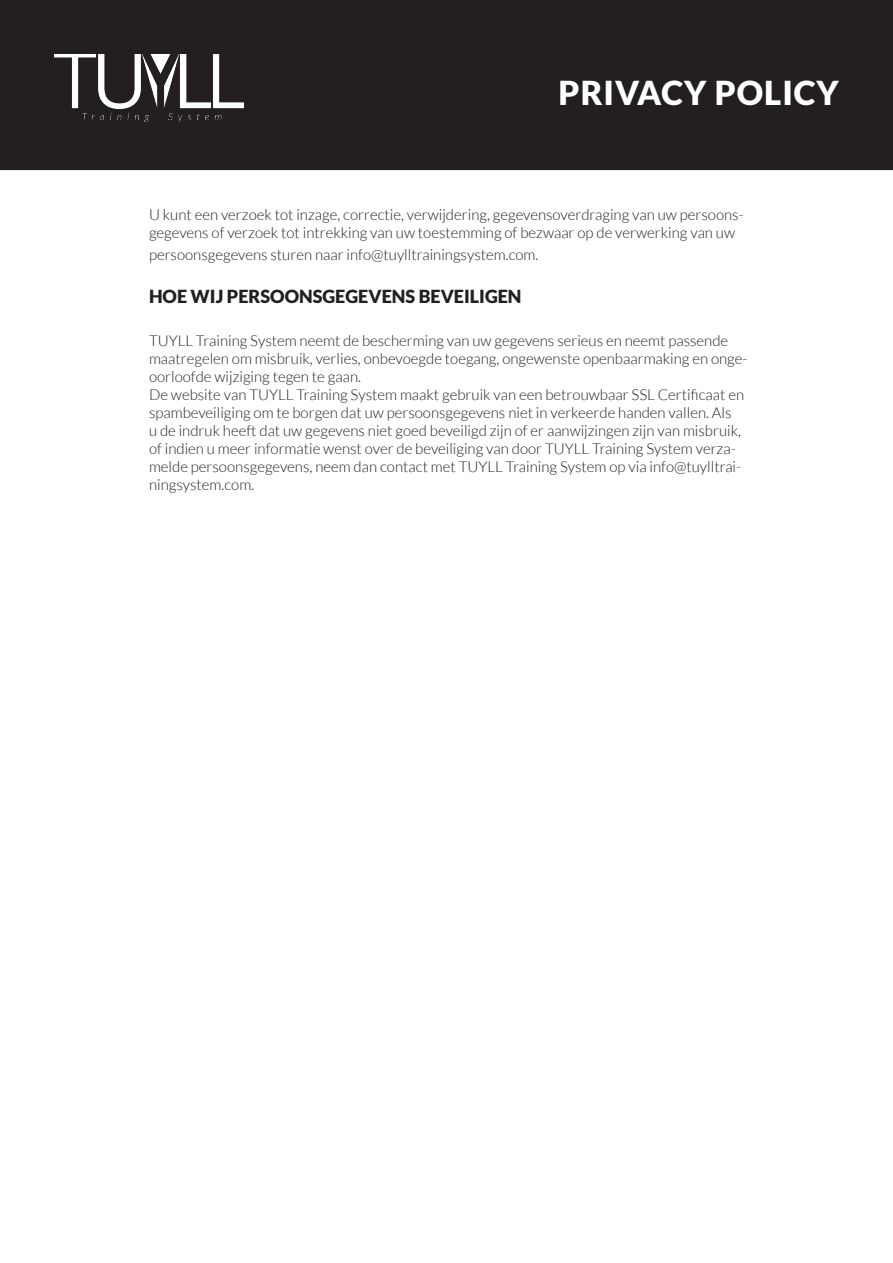
<style>
.page{position:relative;width:893px;height:1263px;background:#fff}
.page>*{position:absolute;margin:0;border:0;box-sizing:border-box;transform-origin:0 0}
.t1{font:900 33px "Lato";letter-spacing:.03em;color:#fff}
.t2{font:900 18px "Lato";color:#231f20}
.t3{font:300 15px/18px "Lato";color:#231f20}
</style>
<div class="page">
<div style="left:1px;top:1px;width:891px;height:168px;background:#231f20"></div>
<div style="left:0;top:0;width:893px;height:170px;border:2px solid #231f20"></div>
<img style="left:54px;top:54px;width:190px;height:68px">
<p class="t1" style="left:559px;top:74px;width:282px">PRIVACY POLICY</p>
<p class="t3" style="left:149px;top:206px;width:596px">U kunt een verzoek tot inzage, correctie, verwijdering, gegevensoverdraging van uw persoons&shy;gegevens of verzoek tot intrekking van uw toestemming of bezwaar op de verwerking van uw</p>
<p class="t3" style="left:149px;top:246px;width:391px">persoonsgegevens sturen naar info@tuylltrainingsystem.com.</p>
<p class="t2" style="left:149px;top:286px;width:374px">HOE WIJ PERSOONSGEGEVENS BEVEILIGEN</p>
<p class="t3" style="left:149px;top:332px;width:600px">TUYLL Training System neemt de bescherming van uw gegevens serieus en neemt passende maatregelen om misbruik, verlies, onbevoegde toegang, ongewenste openbaarmaking en onge&shy;oorloofde wijziging tegen te gaan.</p>
<p class="t3" style="left:149px;top:386px;width:597px">De website van TUYLL Training System maakt gebruik van een betrouwbaar SSL Certificaat en spambeveiliging om te borgen dat uw persoonsgegevens niet in verkeerde handen vallen. Als<br>u de indruk heeft dat uw gegevens niet goed beveiligd zijn of er aanwijzingen zijn van misbruik, of indien u meer informatie wenst over de beveiliging van door TUYLL Training System verza&shy;melde persoonsgegevens, neem dan contact met TUYLL Training System op via info@tuylltrai&shy;ningsystem.com.</p>
</div>
